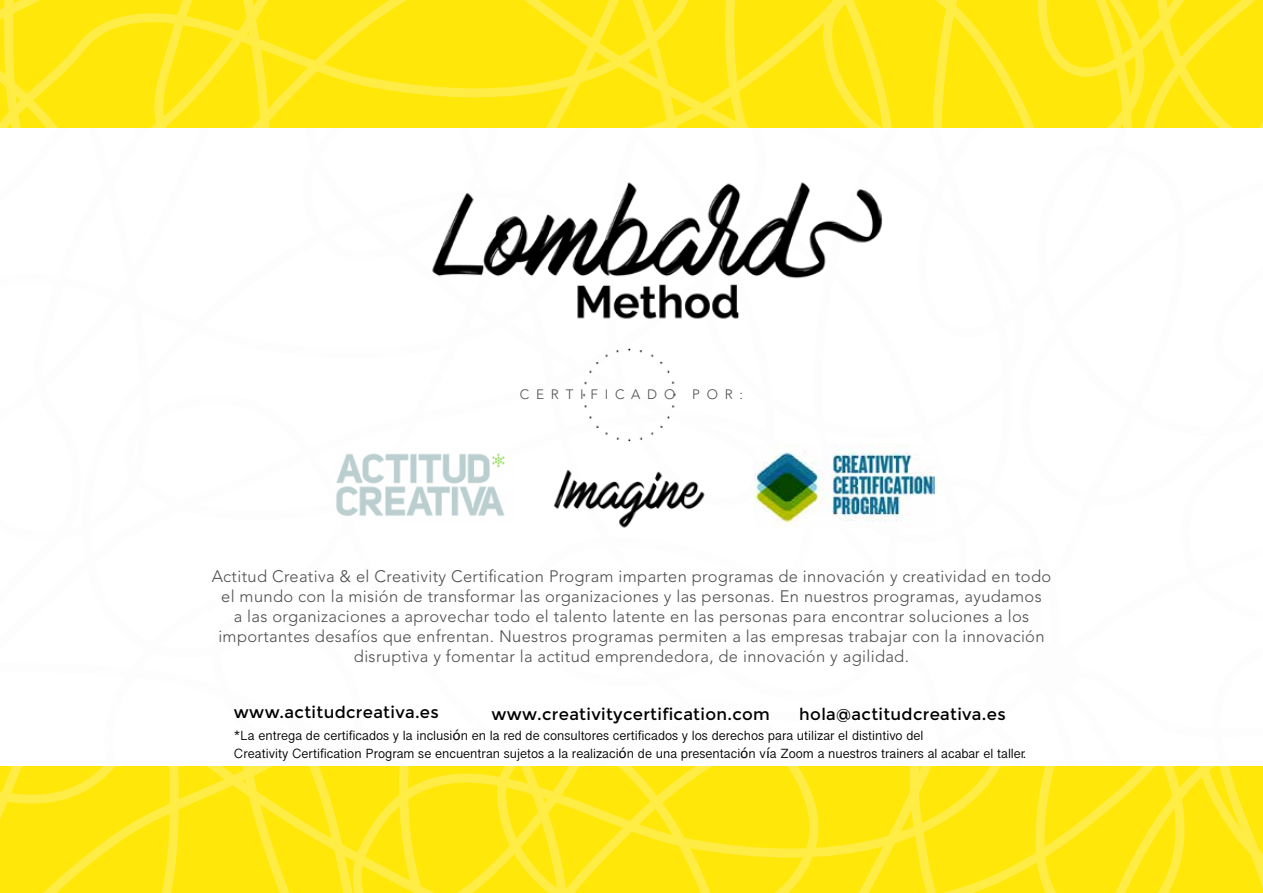
<style>
.page{position:relative;width:1263px;height:893px;background:#fff}
.page>*{position:absolute;margin:0;border:0;box-sizing:border-box;transform-origin:0 0}
.t1{font:300 16.5px/19.8px "Avenir LT Std";letter-spacing:.02em;color:#4d4d4f;text-align:center}
.t2{font:16.5px "Montserrat";letter-spacing:.02em;color:#000}
.t3{font:13.5px/18px "Lao Sangam MN";color:#000}
.t4{font:300 13.5px "Avenir LT Std";letter-spacing:.5em;color:#4d4d4f}
.s1{font-family:"Lucida Grande"}
</style>
<div class="page">
<svg style="left:929px;top:0;width:208px;height:128px;background:#ffe815"></svg>
<svg style="left:1205px;top:766px;width:58px;height:127px;background:#fee817"></svg>
<svg style="left:1137px;top:0;width:126px;height:128px;background:#ffe816"></svg>
<svg style="left:860px;top:766px;width:345px;height:127px;background:#fee815"></svg>
<svg style="left:341px;top:0;width:549px;height:128px;background:#ffe714"></svg>
<svg style="left:109px;top:0;width:232px;height:128px;background:#ffe815"></svg>
<svg style="left:0;top:0;width:109px;height:128px;background:#ffe816"></svg>
<svg style="left:0;top:766px;width:860px;height:127px;background:#fee815"></svg>
<svg style="left:553px;top:441px;width:152px;height:87px"></svg>
<img style="left:336px;top:453px;width:169px;height:63px">
<img style="left:755px;top:444px;width:179px;height:84px">
<img style="left:432px;top:182px;width:451px;height:215px">
<p class="t4" style="left:520px;top:387px;width:157px">CERTIFICADO</p>
<p class="t4" style="left:692px;top:387px;width:52px">POR:</p>
<p class="t1" style="left:212px;top:567px;width:841px">Actitud Creativa &amp; el Creativity Certification Program imparten programas de innovación y creatividad en todo el mundo con la misión de transformar las organizaciones y las personas. En nuestros programas, ayudamos<br>a las organizaciones a aprovechar todo el talento latente en las personas para encontrar soluciones a los importantes desafíos que enfrentan. Nuestros programas permiten a las empresas trabajar con la innovación disruptiva y fomentar la actitud emprendedora, de innovación y agilidad.</p>
<p class="t2" style="left:234px;top:702px;width:206px">!!!"#$%&amp;%'($)*#%&amp;+#"*,</p>
<p class="t2" style="left:491px;top:704px;width:280px">www.creativitycertification.com</p>
<p class="t2" style="left:799px;top:704px;width:208px">hola@actitudcreativa.es</p>
<p class="t3" style="left:234px;top:727px;width:793px">*La entrega de certificados y la inclusi<span class="s1">ó</span>n en la red de consultores certificados y los derechos para utilizar el distintivo del<br>Creativity Certification Program se encuentran sujetos a la realizaci<span class="s1">ó</span>n de una presentaci<span class="s1">ó</span>n v<span class="s1">í</span>a Zoom a nuestros trainers al acabar el taller.</p>
</div>
